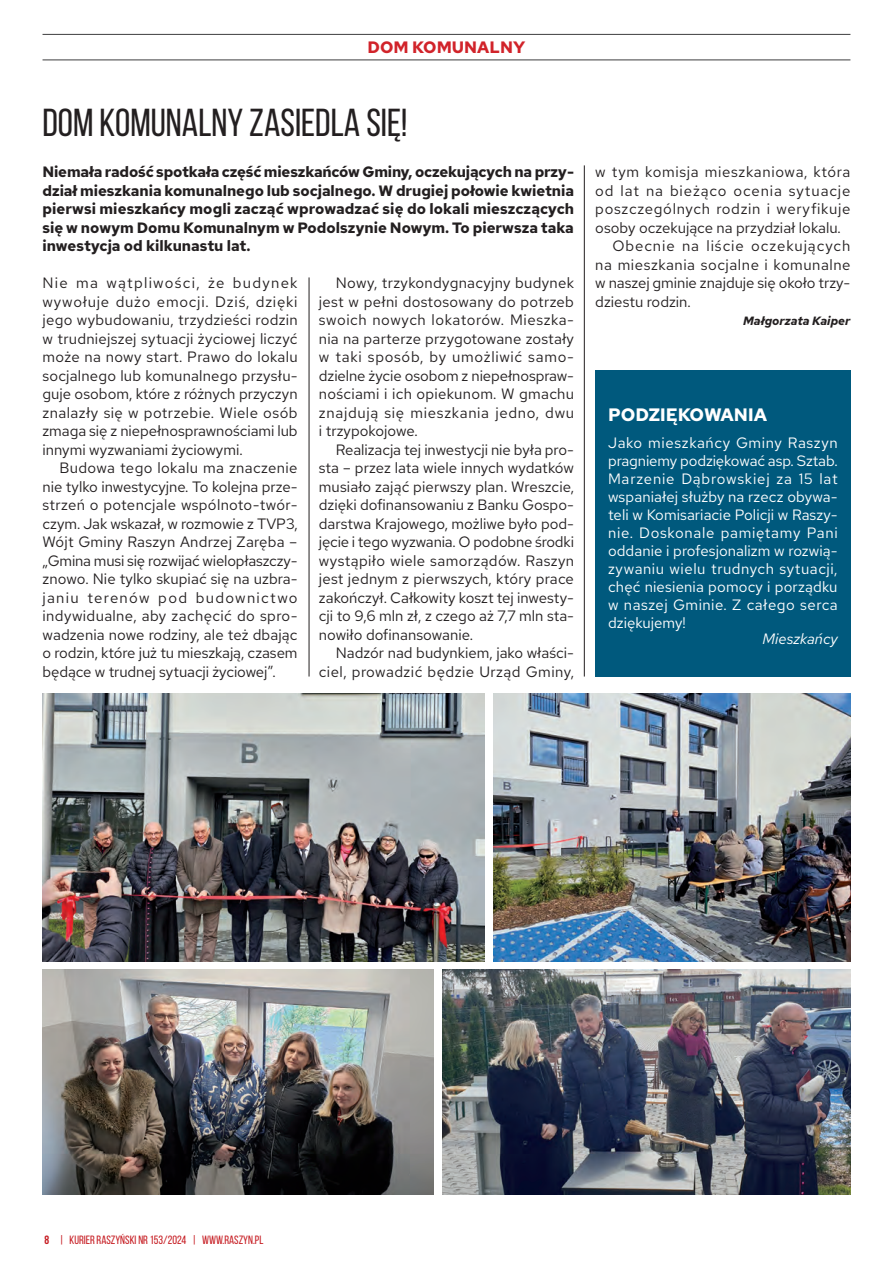
<style>
.page{position:relative;width:893px;height:1263px;background:#fff}
.page>*{position:absolute;margin:0;border:0;box-sizing:border-box;transform-origin:0 0}
._01_tytul{font:39px "Bebas Neue";color:#231f20}
._03_tekst{font:700 18px "Red Hat Text";color:#fff}
.t1{font:700 16.5px "Red Hat Text";color:#d1232a}
._03_tekst-2{font:15px/18.5px "Red Hat Text";color:#231f20;text-align:justify}
._03_tekst-3{font:15px/18px "Red Hat Text";letter-spacing:.01em;color:#fff;text-align:justify}
._03_tekst-4{font:700 15px/18.5px "Red Hat Text";color:#231f20;text-align:justify}
._03_tekst-5{font:italic 15px "Red Hat Text";color:#fff}
.t2{font:12px "Bebas Neue";color:#c61c22}
._03_tekst-6{font:italic 700 12px "Red Hat Text";color:#231f20}
.s1{font-weight:700}
</style>
<div class="page">
<hr style="left:43px;top:34px;width:807px;height:1px;background:#3e3e3f">
<hr style="left:43px;top:60px;width:807px;height:1px;background:#3e3e3f">
<img style="left:43px;top:969px;width:391px;height:226px">
<img style="left:43px;top:693px;width:442px;height:268px">
<img style="left:442px;top:969px;width:408px;height:226px">
<img style="left:493px;top:693px;width:357px;height:268px">
<hr style="left:309px;top:277px;width:1px;height:399px;background:#231f20">
<hr style="left:584px;top:165px;width:1px;height:511px;background:#231f20">
<div style="left:595px;top:370px;width:255px;height:306px;background:#00597d"></div>
<p class="t1" style="left:368px;top:36px;width:159px">DOM KOMUNALNY</p>
<p class="_01_tytul" style="left:43px;top:101px;width:366px">DOM KOMUNALNY ZASIEDLA SIĘ!</p>
<p class="_03_tekst-4" style="left:43px;top:163px;width:533px">Niemała radość spotkała część mieszkańców Gminy, oczekujących na przy&shy;dział mieszkania komunalnego lub socjalnego. W drugiej połowie kwietnia pierwsi mieszkańcy mogli zacząć wprowadzać się do lokali mieszczących się w nowym Domu Komunalnym w Podolszynie Nowym. To pierwsza taka inwestycja od kilkunastu lat.</p>
<p class="_03_tekst-2" style="left:43px;top:273px;width:257px">Nie ma wątpliwości, że budynek wywołuje dużo emocji. Dziś, dzięki jego wybudowaniu, trzydzieści rodzin w trudniejszej sytuacji życiowej liczyć może na nowy start. Prawo do lokalu socjalnego lub komunalnego przysłu&shy;guje osobom, które z różnych przyczyn znalazły się w potrzebie. Wiele osób zmaga się z niepełnosprawnościami lub innymi wyzwaniami życiowymi.</p>
<p class="_03_tekst-2" style="left:43px;top:458px;width:257px;text-indent:17px">Budowa tego lokalu ma znaczenie nie tylko inwestycyjne. To kolejna prze&shy;strzeń o potencjale wspólnoto-twór&shy;czym. Jak wskazał, w rozmowie z TVP3, Wójt Gminy Raszyn Andrzej Zaręba – „Gmina musi się rozwijać wielopłaszczy&shy;znowo. Nie tylko skupiać się na uzbra&shy;janiu terenów pod budownictwo indywidualne, aby zachęcić do spro&shy;wadzenia nowe rodziny, ale też dbając o rodzin, które już tu mieszkają, czasem będące w trudnej sytuacji życiowej”.</p>
<p class="_03_tekst-2" style="left:319px;top:273px;width:257px;text-indent:17px">Nowy, trzykondygnacyjny budynek jest w pełni dostosowany do potrzeb swoich nowych lokatorów. Mieszka&shy;nia na parterze przygotowane zostały w taki sposób, by umożliwić samo&shy;dzielne życie osobom z niepełnospraw&shy;nościami i ich opiekunom. W gmachu znajdują się mieszkania jedno, dwu i trzypokojowe.</p>
<p class="_03_tekst-2" style="left:319px;top:440px;width:257px;text-indent:17px">Realizacja tej inwestycji nie była pro&shy;sta – przez lata wiele innych wydatków musiało zająć pierwszy plan. Wreszcie, dzięki dofinansowaniu z Banku Gospo&shy;darstwa Krajowego, możliwe było pod&shy;jęcie i tego wyzwania. O podobne środki wystąpiło wiele samorządów. Raszyn jest jednym z pierwszych, który prace zakończył. Całkowity koszt tej inwesty&shy;cji to 9,6 mln zł, z czego aż 7,7 mln sta&shy;nowiło dofinansowanie.</p>
<p class="_03_tekst-2" style="left:319px;top:643px;width:257px;text-align:right">Nadzór nad budynkiem, jako właści&shy;ciel, prowadzić będzie Urząd Gminy,</p>
<p class="_03_tekst-2" style="left:595px;top:162px;width:257px">w tym komisja mieszkaniowa, która od lat na bieżąco ocenia sytuacje poszczególnych rodzin i weryfikuje osoby oczekujące na przydział lokalu.</p>
<p class="_03_tekst-2" style="left:595px;top:236px;width:257px;text-indent:17px">Obecnie na liście oczekujących na mieszkania socjalne i komunalne w naszej gminie znajduje się około trzy&shy;dziestu rodzin.</p>
<p class="_03_tekst-6" style="left:743px;top:313px;width:109px">Małgorzata Kaiper</p>
<p class="_03_tekst" style="left:608px;top:403px;width:160px">PODZIĘKOWANIA</p>
<p class="_03_tekst-3" style="left:608px;top:433px;width:231px">Jako mieszkańcy Gminy Raszyn pragniemy podziękować asp. Sztab.<br>Marzenie Dąbrowskiej za 15 lat wspaniałej służby na rzecz obywa&shy;teli w Komisariacie Policji w Raszy&shy;nie. Doskonale pamiętamy Pani oddanie i profesjonalizm w rozwią&shy;zywaniu wielu trudnych sytuacji, chęć niesienia pomocy i porządku w naszej Gminie. Z całego serca dziękujemy!</p>
<p class="_03_tekst-5" style="left:763px;top:629px;width:77px">Mieszkańcy</p>
<p class="t2" style="left:45px;top:1233px;width:220px"><span class="s1">8</span> | KURIER RASZYŃSKI NR 153/2024 | WWW.RASZYN.PL</p>
</div>
